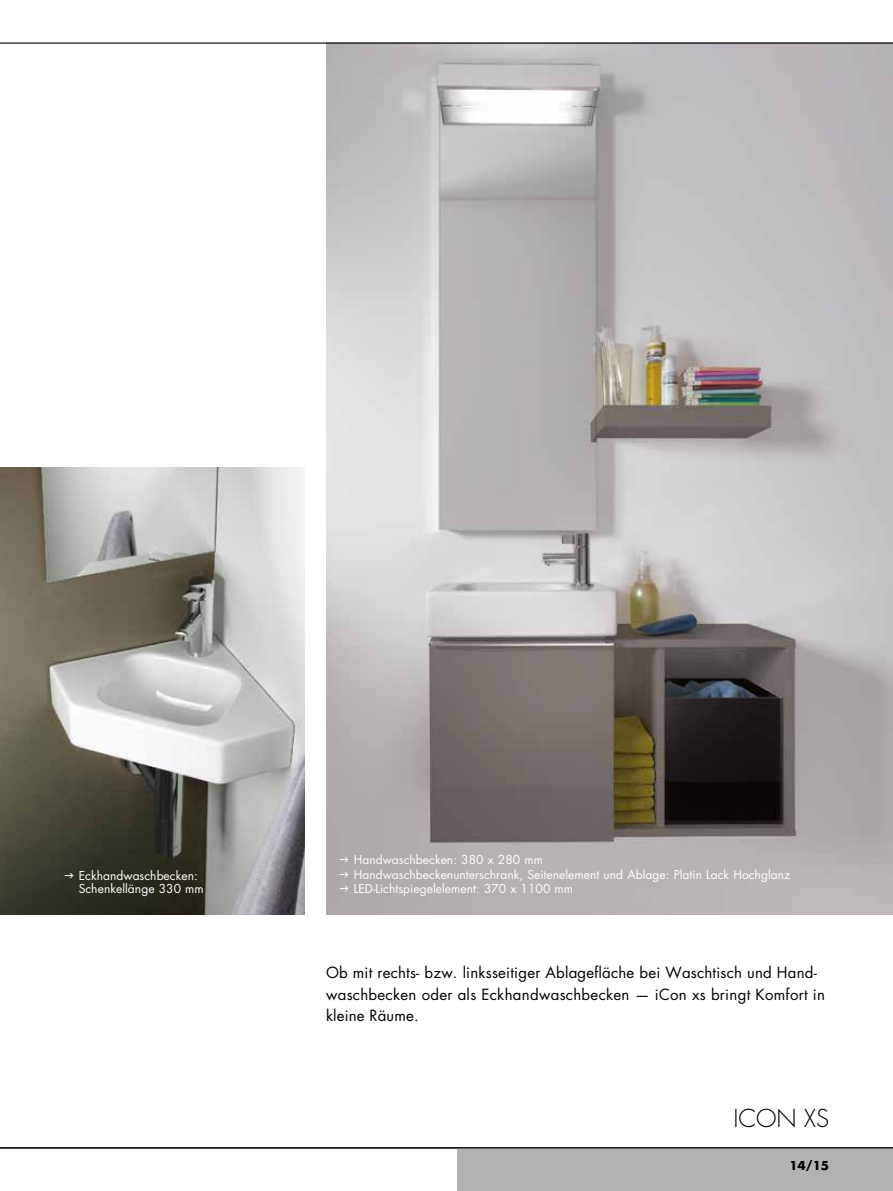
<style>
.page{position:relative;width:893px;height:1191px;background:#fff}
.page>*{position:absolute;margin:0;border:0;box-sizing:border-box;transform-origin:0 0}
.t1{font:300 24px "Futura Std";color:#000}
.t2{font:15px/21.3px "Futura Std";letter-spacing:.015em;color:#000}
.t3{font:12px/14.4px "Futura Std";letter-spacing:.005em;color:#fff}
.t4{font:700 12px "Futura Std";color:#000}
</style>
<div class="page">
<img style="left:326px;top:44px;width:567px;height:870px">
<img style="left:0;top:468px;width:305px;height:446px">
<hr style="left:0;top:43px;width:893px;height:1px;background:#000">
<div style="left:457px;top:1148px;width:436px;height:43px;background:#b3b2b2"></div>
<hr style="left:0;top:1147px;width:893px;height:1px;background:#000">
<svg style="left:65px;top:873px;width:8px;height:5px"></svg>
<svg style="left:340px;top:857px;width:8px;height:5px"></svg>
<svg style="left:340px;top:872px;width:8px;height:5px"></svg>
<svg style="left:340px;top:886px;width:8px;height:5px"></svg>
<p class="t3" style="left:79px;top:868px;width:126px;line-height:13.5px">Eckhandwaschbecken:<br>Schenkellänge 330 mm</p>
<p class="t3" style="left:354px;top:853px;width:438px">Handwaschbecken: 380 x 280 mm<br>Handwaschbeckenunterschrank, Seitenelement und Ablage: Platin Lack Hochglanz<br>LED-Lichtspiegelelement: 370 x 1100 mm</p>
<p class="t2" style="left:326px;top:962px;width:500px">Ob mit rechts- bzw. linksseitiger Ablagefläche bei Waschtisch und Hand&shy;waschbecken oder als Eckhandwaschbecken — iCon xs bringt Komfort in kleine Räume.</p>
<h1 class="t1" style="left:733px;top:1103px;width:97px">ICON XS</h1>
<p class="t4" style="left:789px;top:1157px;width:41px">14/15</p>
</div>
